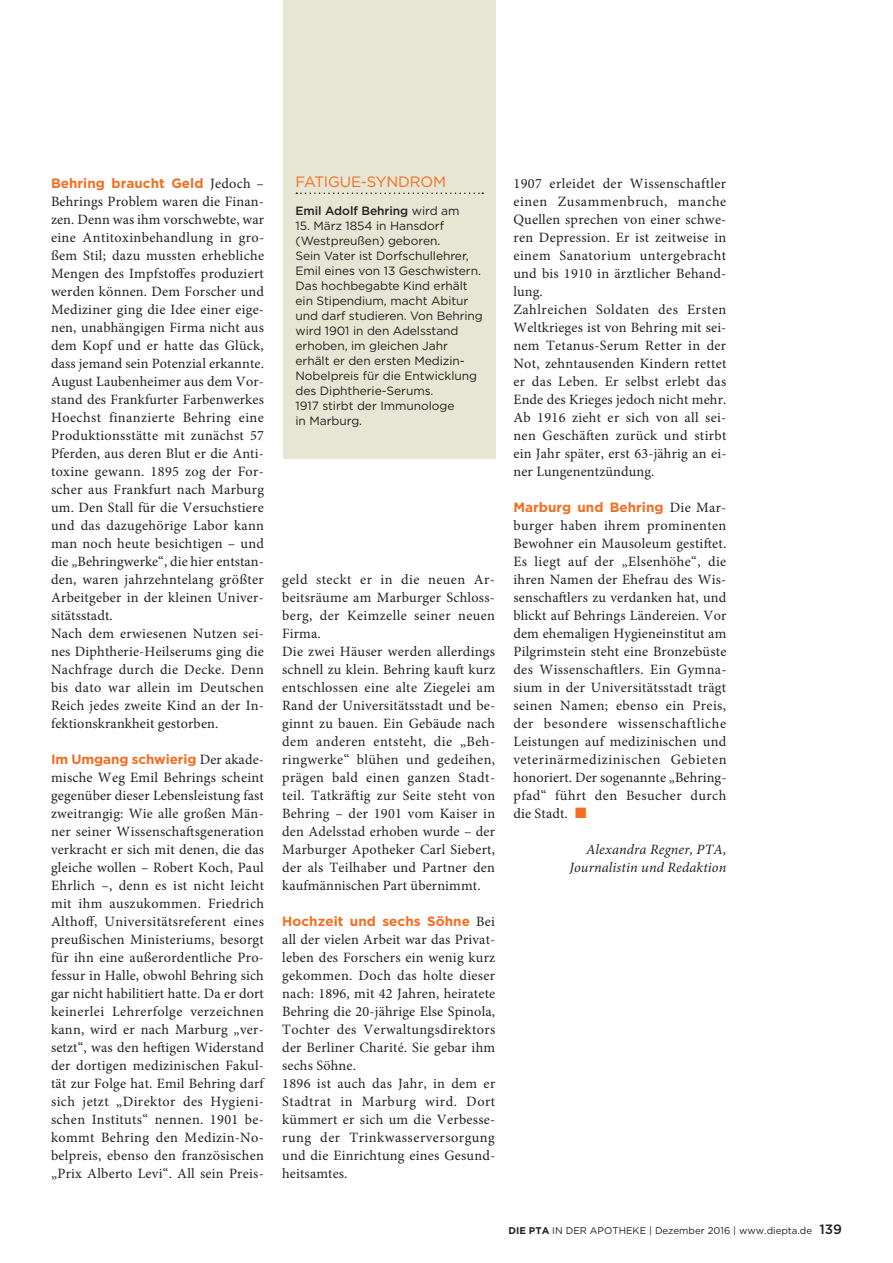
<style>
.page{position:relative;width:893px;height:1263px;background:#fff}
.page>*{position:absolute;margin:0;border:0;box-sizing:border-box;transform-origin:0 0}
.t1{font:15px "Gotham";letter-spacing:-.01em;color:#f36e21}
.t2{font:14.25px/18px "Minion Pro";letter-spacing:.02em;color:#231f20}
.t3{font:italic 14.25px/18px "Minion Pro";letter-spacing:.01em;color:#231f20;text-align:right}
.t4{font:700 13.5px "Gotham";letter-spacing:.005em;color:#f36e21}
.t5{font:12px/15px "Gotham";letter-spacing:-.005em;color:#231f20}
.t6{font:500 12px "Gotham";letter-spacing:-.005em;color:#231f20}
.t7{font:9.75px "Gotham";color:#231f20}
.s1{font-family:"Minion Pro";font-weight:400;font-size:14.25px;color:#231f20}
.s2{font-weight:400}
.s3{color:#f36e21}
.s4{font-weight:700}
.s5{font-weight:500;font-size:13.5px}
</style>
<div class="page">
<div style="left:283px;top:0;width:213px;height:458px;background:#e7e5d4"></div>
<svg style="left:296px;top:192px;width:187px;height:2px"></svg>
<p class="t4" style="left:51px;top:174px;width:214px">Behring braucht Geld <span class="s1">Jedoch –</span></p>
<p class="t2" style="left:51px;top:193px;width:215px">Behrings Problem waren die Finan&shy;zen. Denn was ihm vorschwebte, war eine Antitoxinbehandlung in gro&shy;ßem Stil; dazu mussten erhebliche Mengen des Impfstoffes produziert werden können. Dem Forscher und Mediziner ging die Idee einer eige&shy;nen, unabhängigen Firma nicht aus dem Kopf und er hatte das Glück, dass jemand sein Potenzial erkannte.<br>August Laubenheimer aus dem Vor&shy;stand des Frankfurter Farbenwerkes Hoechst finanzierte Behring eine Produktionsstätte mit zunächst 57<br>Pferden, aus deren Blut er die Anti&shy;toxine gewann. 1895 zog der For&shy;scher aus Frankfurt nach Marburg um. Den Stall für die Versuchstiere und das dazugehörige Labor kann man noch heute besichtigen – und die „Behringwerke“, die hier entstan&shy;den, waren jahrzehntelang größter Arbeitgeber in der kleinen Univer&shy;sitätsstadt.<br>Nach dem erwiesenen Nutzen sei&shy;nes Diphtherie-Heilserums ging die Nachfrage durch die Decke. Denn bis dato war allein im Deutschen Reich jedes zweite Kind an der In&shy;fektionskrankheit gestorben.</p>
<p class="t4" style="left:51px;top:750px;width:214px">Im Umgang schwierig <span class="s1">Der akade-</span></p>
<p class="t2" style="left:51px;top:769px;width:215px;text-align:justify">mische Weg Emil Behrings scheint gegenüber dieser Lebensleistung fast zweitrangig: Wie alle großen Män&shy;ner seiner Wissenschaftsgeneration verkracht er sich mit denen, die das gleiche wollen – Robert Koch, Paul Ehrlich –, denn es ist nicht leicht mit ihm auszukommen. Friedrich Althoff, Universitätsreferent eines preußischen Ministeriums, besorgt für ihn eine außerordentliche Pro&shy;fessur in Halle, obwohl Behring sich gar nicht habilitiert hatte. Da er dort keinerlei Lehrerfolge verzeichnen kann, wird er nach Marburg „ver&shy;setzt“, was den heftigen Widerstand der dortigen medizinischen Fakul&shy;tät zur Folge hat. Emil Behring darf sich jetzt „Direktor des Hygieni&shy;schen Instituts“ nennen. 1901 be&shy;kommt Behring den Medizin-No&shy;belpreis, ebenso den französischen „Prix Alberto Levi“. All sein Preis-</p>
<p class="t1" style="left:296px;top:172px;width:152px">FATIGUE-SYNDROM</p>
<p class="t6" style="left:296px;top:203px;width:165px">Emil Adolf Behring <span class="s2">wird am</span></p>
<p class="t5" style="left:296px;top:218px;width:189px">15. März 1854 in Hansdorf (Westpreußen) geboren.<br>Sein Vater ist Dorfschullehrer,<br>Emil eines von 13 Geschwistern.<br>Das hochbegabte Kind erhält ein Stipendium, macht Abitur und darf studieren. Von Behring wird 1901 in den Adelsstand erhoben, im gleichen Jahr erhält er den ersten Medizin-<br>Nobelpreis für die Entwicklung des Diphtherie-Serums.<br>1917 stirbt der Immunologe<br>in Marburg.</p>
<p class="t2" style="left:282px;top:571px;width:215px">geld steckt er in die neuen Ar&shy;beitsräume am Marburger Schloss&shy;berg, der Keimzelle seiner neuen<br>Firma.<br>Die zwei Häuser werden allerdings schnell zu klein. Behring kauft kurz entschlossen eine alte Ziegelei am<br>Rand der Universitätsstadt und be&shy;ginnt zu bauen. Ein Gebäude nach dem anderen entsteht, die „Beh&shy;ringwerke“ blühen und gedeihen, prägen bald einen ganzen Stadt&shy;teil. Tatkräftig zur Seite steht von<br>Behring – der 1901 vom Kaiser in den Adelsstad erhoben wurde – der<br>Marburger Apotheker Carl Siebert, der als Teilhaber und Partner den kaufmännischen Part übernimmt.</p>
<p class="t4" style="left:282px;top:912px;width:214px">Hochzeit und sechs Söhne <span class="s1">Bei</span></p>
<p class="t2" style="left:282px;top:931px;width:215px">all der vielen Arbeit war das Privat&shy;leben des Forschers ein wenig kurz gekommen. Doch das holte dieser nach: 1896, mit 42 Jahren, heiratete<br>Behring die 20-jährige Else Spinola,<br>Tochter des Verwaltungsdirektors der Berliner Charité. Sie gebar ihm sechs Söhne.<br>1896 ist auch das Jahr, in dem er<br>Stadtrat in Marburg wird. Dort kümmert er sich um die Verbesse&shy;rung der Trinkwasserversorgung und die Einrichtung eines Gesund&shy;heitsamtes.</p>
<p class="t2" style="left:513px;top:175px;width:215px">1907 erleidet der Wissenschaftler einen Zusammenbruch, manche<br>Quellen sprechen von einer schwe&shy;ren Depression. Er ist zeitweise in einem Sanatorium untergebracht und bis 1910 in ärztlicher Behand&shy;lung.<br>Zahlreichen Soldaten des Ersten<br>Weltkrieges ist von Behring mit sei&shy;nem Tetanus-Serum Retter in der<br>Not, zehntausenden Kindern rettet er das Leben. Er selbst erlebt das<br>Ende des Krieges jedoch nicht mehr.<br>Ab 1916 zieht er sich von all sei&shy;nen Geschäften zurück und stirbt ein Jahr später, erst 63-jährig an ei&shy;ner Lungenentzündung.</p>
<p class="t4" style="left:513px;top:498px;width:214px">Marburg und Behring <span class="s1">Die Mar-</span></p>
<p class="t2" style="left:513px;top:517px;width:215px;text-align:justify">burger haben ihrem prominenten Bewohner ein Mausoleum gestiftet.<br>Es liegt auf der „Elsenhöhe“, die ihren Namen der Ehefrau des Wis&shy;senschaftlers zu verdanken hat, und blickt auf Behrings Ländereien. Vor dem ehemaligen Hygieneinstitut am Pilgrimstein steht eine Bronzebüste des Wissenschaftlers. Ein Gymna&shy;sium in der Universitätsstadt trägt seinen Namen; ebenso ein Preis, der besondere wissenschaftliche Leistungen auf medizinischen und veterinärmedizinischen Gebieten honoriert. Der sogenannte „Behring&shy;pfad“ führt den Besucher durch die Stadt. <span class="s3">■</span></p>
<p class="t3" style="left:569px;top:841px;width:158px">Alexandra Regner, PTA,<br>Journalistin und Redaktion</p>
<p class="t7" style="left:508px;top:1224px;width:335px"><span class="s4">DIE PTA</span> IN DER APOTHEKE | Dezember 2016 | www.diepta.de <span class="s5">139</span></p>
</div>
